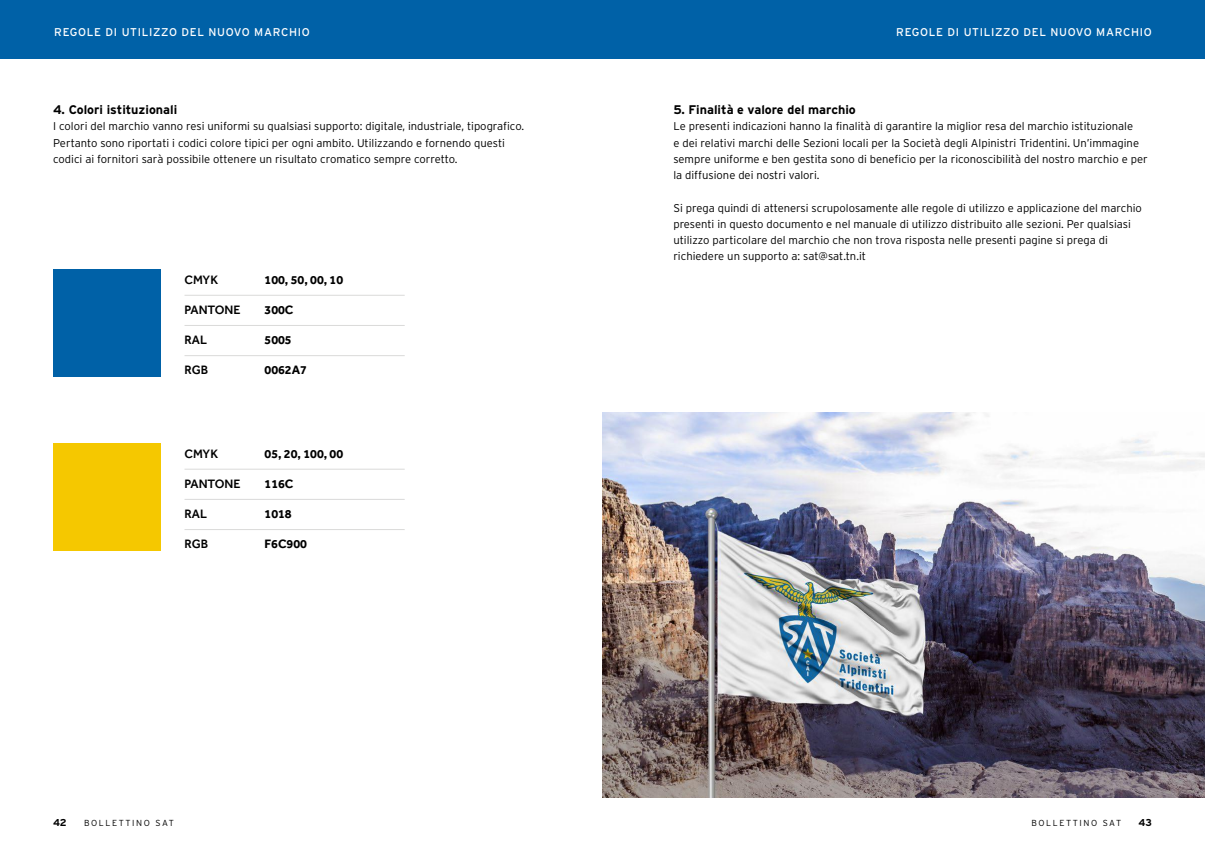
<style>
.page{position:relative;width:1205px;height:851px;background:#fff}
.page>*{position:absolute;margin:0;border:0;box-sizing:border-box;transform-origin:0 0}
.t1{font:700 12.5px "Effra";color:#000}
.t2{font:700 12.5px "Interstate";color:#000}
.t3{font:500 12.5px "Effra";color:#000}
.t4{font:300 11.25px/16.2px "Interstate";color:#000}
.t5{font:11.25px "Interstate";letter-spacing:.06em;color:#fff}
.t6{font:700 10px "Interstate";color:#000}
.t7{font:300 8.75px "Interstate";letter-spacing:.18em;color:#000}
</style>
<div class="page">
<div style="left:0;top:0;width:1205px;height:58px;background:#0061a7"></div>
<div style="left:53px;top:443px;width:107px;height:107px;background:#f5c800"></div>
<hr style="left:184px;top:469px;width:221px;height:1px;background:#dadad9">
<hr style="left:184px;top:499px;width:221px;height:1px;background:#dadad9">
<hr style="left:184px;top:529px;width:221px;height:1px;background:#dadad9">
<div style="left:53px;top:269px;width:107px;height:108px;background:#0061a7"></div>
<hr style="left:184px;top:295px;width:221px;height:1px;background:#dadad9">
<hr style="left:184px;top:325px;width:221px;height:1px;background:#dadad9">
<hr style="left:184px;top:355px;width:221px;height:1px;background:#dadad9">
<img style="left:602px;top:412px;width:603px;height:385px">
<p class="t5" style="left:54px;top:26px;width:257px">REGOLE DI UTILIZZO DEL NUOVO MARCHIO</p>
<p class="t5" style="left:896px;top:26px;width:257px">REGOLE DI UTILIZZO DEL NUOVO MARCHIO</p>
<p class="t2" style="left:53px;top:103px;width:126px">4. Colori istituzionali</p>
<p class="t4" style="left:53px;top:118px;width:472px">I colori del marchio vanno resi uniformi su qualsiasi supporto: digitale, industriale, tipografico.<br>Pertanto sono riportati i codici colore tipici per ogni ambito. Utilizzando e fornendo questi codici ai fornitori sarà possibile ottenere un risultato cromatico sempre corretto.</p>
<p class="t3" style="left:184px;top:272px;width:35px">CMYK</p>
<p class="t1" style="left:264px;top:272px;width:80px">100, 50, 00, 10</p>
<p class="t3" style="left:184px;top:302px;width:57px">PANTONE</p>
<p class="t1" style="left:264px;top:302px;width:30px">300C</p>
<p class="t3" style="left:184px;top:332px;width:24px">RAL</p>
<p class="t1" style="left:264px;top:332px;width:29px">5005</p>
<p class="t3" style="left:184px;top:362px;width:25px">RGB</p>
<p class="t1" style="left:264px;top:362px;width:44px">0062A7</p>
<p class="t3" style="left:184px;top:446px;width:35px">CMYK</p>
<p class="t1" style="left:264px;top:446px;width:80px">05, 20, 100, 00</p>
<p class="t3" style="left:184px;top:476px;width:57px">PANTONE</p>
<p class="t1" style="left:264px;top:476px;width:30px">116C</p>
<p class="t3" style="left:184px;top:506px;width:24px">RAL</p>
<p class="t1" style="left:264px;top:506px;width:29px">1018</p>
<p class="t3" style="left:184px;top:536px;width:25px">RGB</p>
<p class="t1" style="left:264px;top:536px;width:44px">F6C900</p>
<p class="t2" style="left:673px;top:103px;width:184px">5. Finalità e valore del marchio</p>
<p class="t4" style="left:673px;top:118px;width:476px">Le presenti indicazioni hanno la finalità di garantire la miglior resa del marchio istituzionale<br>e dei relativi marchi delle Sezioni locali per la Società degli Alpinistri Tridentini. Un’immagine sempre uniforme e ben gestita sono di beneficio per la riconoscibilità del nostro marchio e per la diffusione dei nostri valori.</p>
<p class="t4" style="left:673px;top:199px;width:470px">Si prega quindi di attenersi scrupolosamente alle regole di utilizzo e applicazione del marchio presenti in questo documento e nel manuale di utilizzo distribuito alle sezioni. Per qualsiasi utilizzo particolare del marchio che non trova risposta nelle presenti pagine si prega di richiedere un supporto a: sat@sat.tn.it</p>
<p class="t6" style="left:53px;top:817px;width:15px">42</p>
<p class="t7" style="left:84px;top:817px;width:91px">BOLLETTINO SAT</p>
<p class="t7" style="left:1031px;top:817px;width:91px">BOLLETTINO SAT</p>
<p class="t6" style="left:1138px;top:817px;width:15px">43</p>
</div>
